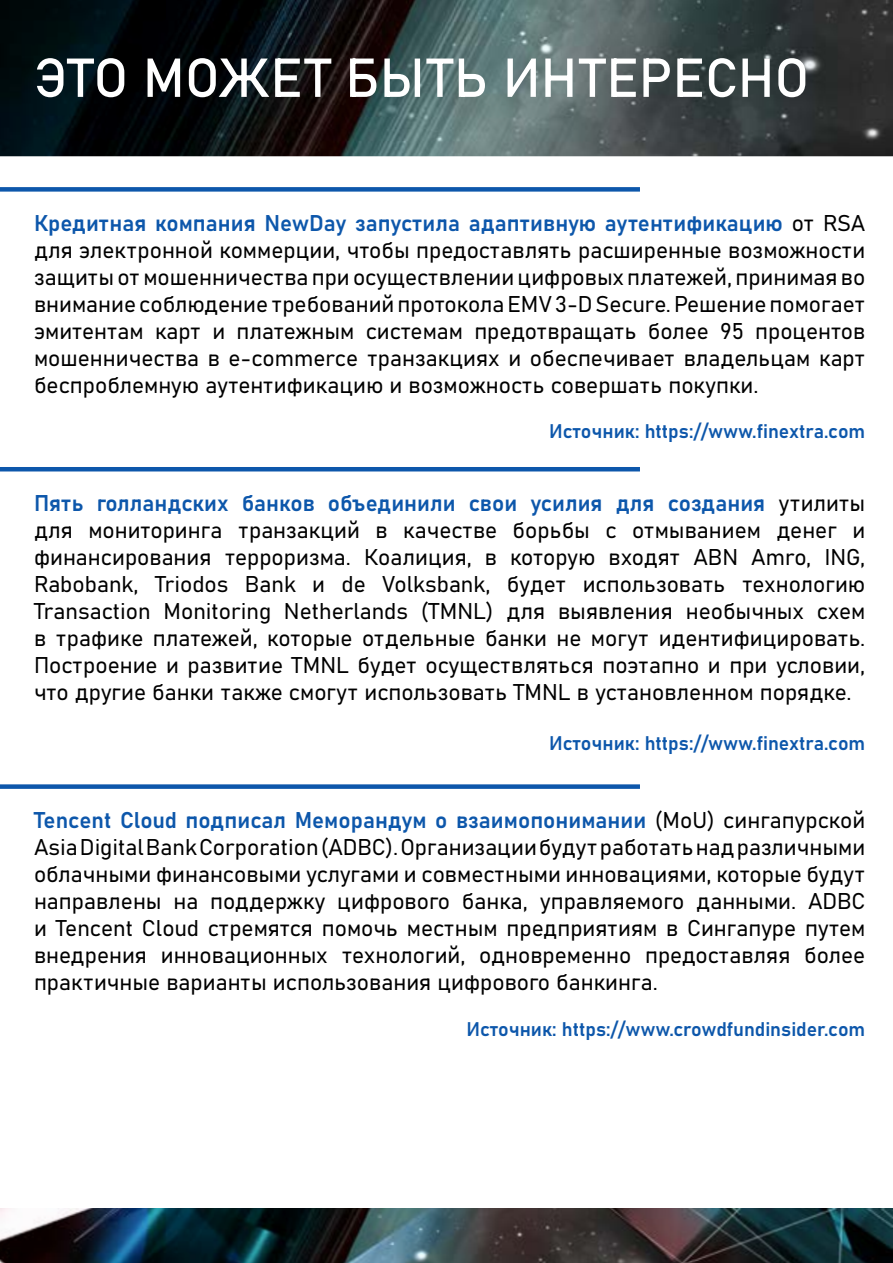
<style>
.page{position:relative;width:893px;height:1263px;background:#fff}
.page>*{position:absolute;margin:0;border:0;box-sizing:border-box;transform-origin:0 0}
.t1{font:54px "Bahnschrift";color:#fff}
.t2{font:22.5px/27px "Bahnschrift";color:#000;text-align:justify}
.t3{font:19.5px "Bahnschrift";color:#0d57ab}
.s1{color:#0d57ab}
</style>
<div class="page">
<div style="left:0;top:187px;width:640px;height:5px;background:#0d57ab"></div>
<hr style="left:0;top:467px;width:640px;height:4px;background:#0d57ab">
<div style="left:0;top:784px;width:640px;height:5px;background:#0d57ab"></div>
<img style="left:0;top:0;width:893px;height:156px">
<img style="left:0;top:1209px;width:893px;height:54px">
<h1 class="t1" style="left:34px;top:44px;width:777px">ЭТО МОЖЕТ БЫТЬ ИНТЕРЕСНО</h1>
<p class="t2" style="left:34px;top:209px;width:833px"><span class="s1">Кредитная компания NewDay запустила адаптивную аутентификацию</span> от RSA для электронной коммерции, чтобы предоставлять расширенные возможности защиты от мошенничества при осуществлении цифровых платежей, принимая во внимание соблюдение требований протокола EMV 3-D Secure. Решение помогает эмитентам карт и платежным системам предотвращать более 95 процентов мошенничества в e-commerce транзакциях и обеспечивает владельцам карт беспроблемную аутентификацию и возможность совершать покупки.</p>
<p class="t3" style="left:549px;top:418px;width:318px">Источник: https://www.finextra.com</p>
<p class="t2" style="left:34px;top:489px;width:833px"><span class="s1">Пять голландских банков объединили свои усилия для создания</span> утилиты для мониторинга транзакций в качестве борьбы с отмыванием денег и финансирования терроризма. Коалиция, в которую входят ABN Amro, ING, Rabobank, Triodos Bank и de Volksbank, будет использовать технологию Transaction Monitoring Netherlands (TMNL) для выявления необычных схем в трафике платежей, которые отдельные банки не могут идентифицировать.<br>Построение и развитие TMNL будет осуществляться поэтапно и при условии, что другие банки также смогут использовать TMNL в установленном порядке.</p>
<p class="t3" style="left:549px;top:730px;width:318px">Источник: https://www.finextra.com</p>
<p class="t2" style="left:34px;top:806px;width:833px"><span class="s1">Tencent Cloud подписал Меморандум о взаимопонимании</span> (MoU) сингапурской Asia Digital Bank Corporation (ADBC). Организации будут работать над различными облачными финансовыми услугами и совместными инновациями, которые будут направлены на поддержку цифрового банка, управляемого данными. ADBC и Tencent Cloud стремятся помочь местным предприятиям в Сингапуре путем внедрения инновационных технологий, одновременно предоставляя более практичные варианты использования цифрового банкинга.</p>
<p class="t3" style="left:466px;top:1017px;width:400px">Источник: https://www.crowdfundinsider.com</p>
</div>
